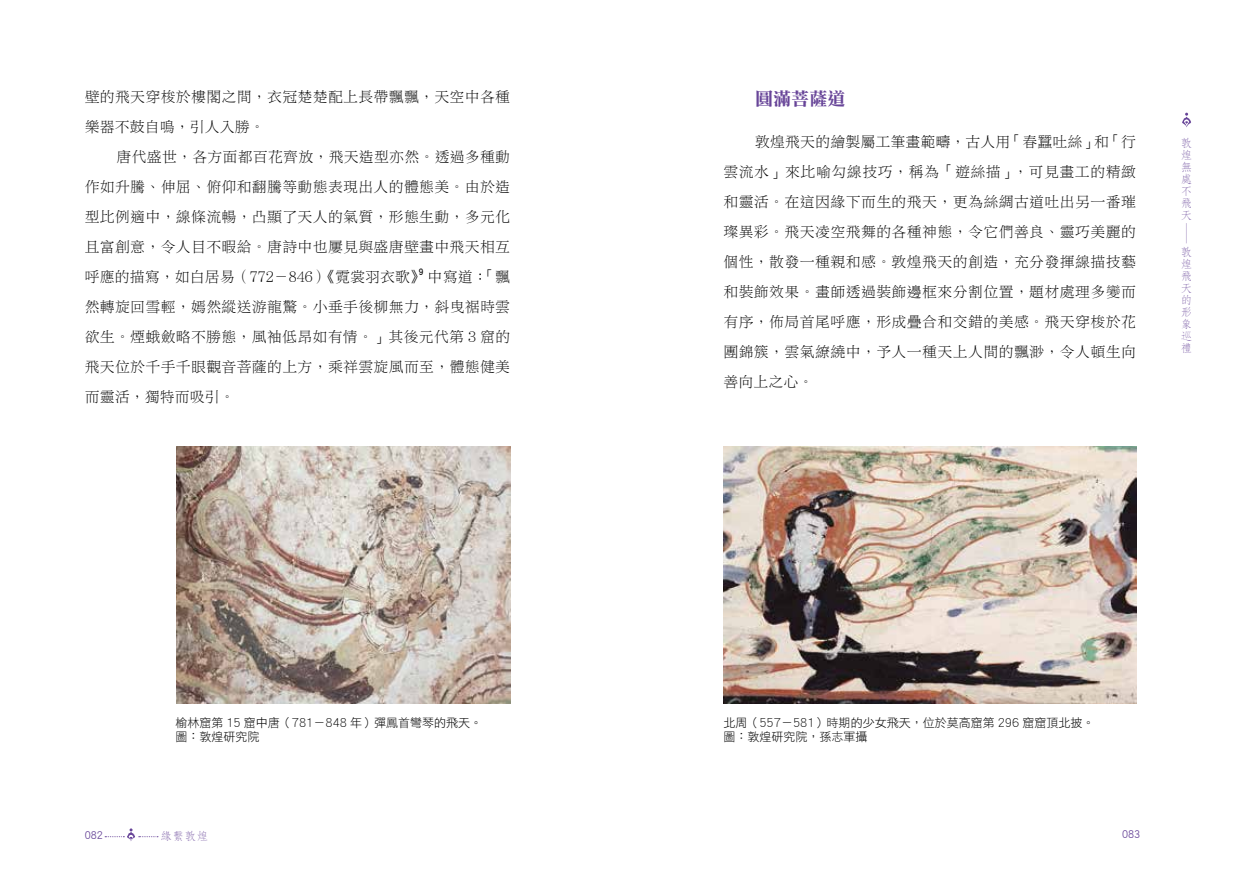
<style>
.page{position:relative;width:1234px;height:893px;background:#fff}
.page>*{position:absolute;margin:0;border:0;box-sizing:border-box;transform-origin:0 0}
.t1{font:18px "DF Li Song HK W7";color:#674498}
.t2{font:15px/30px "DF Li Song HK W3";letter-spacing:.015em;color:#000;text-align:justify}
.t3{font:12px/14.4px "DF Hei HK W3";color:#000}
.t4{font:11.25px/12.1px "DF Fang Song HK W2";color:#674498;text-align:justify}
.t5{font:10.5px "DF Hei HK W5";color:#674498}
.t6{font:8.7px "DF Hei HK W7";color:#000}
</style>
<div class="page">
<svg style="left:1182px;top:113px;width:9px;height:14px"></svg>
<svg style="left:105px;top:828px;width:53px;height:13px"></svg>
<img style="left:723px;top:446px;width:412px;height:258px">
<img style="left:177px;top:446px;width:333px;height:258px">
<p class="t2" style="left:85px;top:82px;width:427px">壁的飛天穿梭於樓閣之間，衣冠楚楚配上長帶飄飄，天空中各種樂器不鼓自鳴，引人入勝。</p>
<p class="t2" style="left:85px;top:142px;width:427px;text-indent:32px">唐代盛世，各方面都百花齊放，飛天造型亦然。透過多種動作如升騰、伸屈、俯仰和翻騰等動態表現出人的體態美。由於造型比例適中，線條流暢，凸顯了天人的氣質，形態生動，多元化且富創意，令人目不暇給。唐詩中也屢見與盛唐壁畫中飛天相互呼應的描寫，如白居易（772－846）《霓裳羽衣歌》中寫道：「飄</p>
<p class="t6" style="left:418px;top:267px;width:7px">9</p>
<p class="t2" style="left:85px;top:292px;width:427px">然轉旋回雪輕，嫣然縱送游龍驚。小垂手後柳無力，斜曳裾時雲欲生。煙蛾斂略不勝態，風袖低昂如有情。」其後元代第 3 窟的飛天位於千手千眼觀音菩薩的上方，乘祥雲旋風而至，體態健美而靈活，獨特而吸引。</p>
<p class="t1" style="left:755px;top:89px;width:91px">圓滿菩薩道</p>
<p class="t2" style="left:723px;top:126px;width:414px;text-indent:32px">敦煌飛天的繪製屬工筆畫範疇，古人用「春蠶吐絲」和「行雲流水」來比喻勾線技巧，稱為「遊絲描」，可見畫工的精緻和靈活。在這因緣下而生的飛天，更為絲綢古道吐出另一番璀璨異彩。飛天凌空飛舞的各種神態，令它們善良、靈巧美麗的個性，散發一種親和感。敦煌飛天的創造，充分發揮線描技藝和裝飾效果。畫師透過裝飾邊框來分割位置，題材處理多變而有序，佈局首尾呼應，形成疊合和交錯的美感。飛天穿梭於花團錦簇，雲氣繚繞中，予人一種天上人間的飄渺，令人頓生向善向上之心。</p>
<p class="t4" style="left:1180px;top:136px;width:12px">敦煌無處不飛天</p>
<p class="t4" style="left:1180px;top:245px;width:12px">敦煌飛天的形象巡禮</p>
<p class="t3" style="left:175px;top:715px;width:308px">榆林窟第 15 窟中唐（781－848 年）彈鳳首彎琴的飛天。圖：敦煌研究院</p>
<p class="t3" style="left:723px;top:715px;width:372px">北周（557－581）時期的少女飛天，位於莫高窟第 296 窟窟頂北披。圖：敦煌研究院，孫志軍攝</p>
<p class="t5" style="left:85px;top:829px;width:20px">082</p>
<p class="t4" style="left:161px;top:830px;width:49px">緣繫敦煌</p>
<p class="t5" style="left:1121px;top:829px;width:20px">083</p>
</div>
